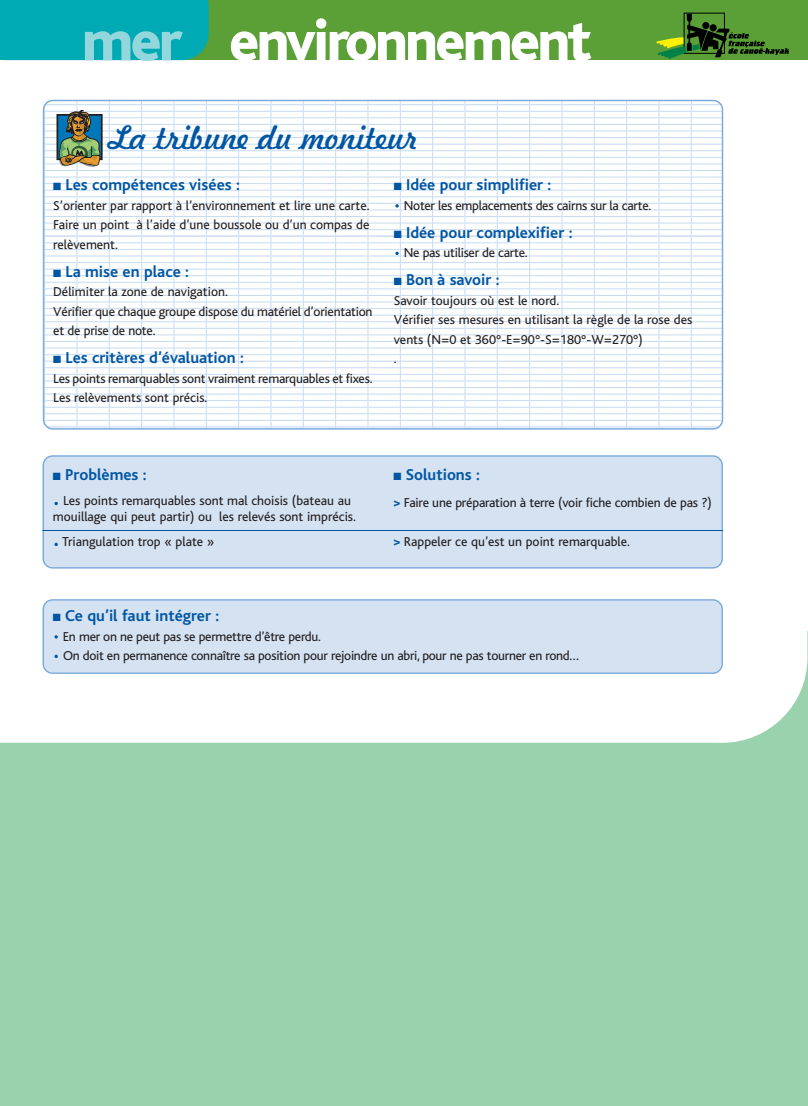
<style>
.page{position:relative;width:808px;height:1106px;background:#fff}
.page>*{position:absolute;margin:0;border:0;box-sizing:border-box;transform-origin:0 0}
.t1{font:800 60px "Bliss";letter-spacing:-.045em;color:#fff}
.t2{font:31.5px "Freehand 521 BT Regular C";color:#0156a3}
.t3{font:700 16.5px "Bliss";color:#0156a3}
.t4{font:13.5px/19.5px "Bliss";letter-spacing:-.015em;color:#231f20}
.s1{color:#93d6dc}
.s2{font-weight:800;color:#0156a3}
</style>
<div class="page">
<div style="left:0;top:631px;width:808px;height:475px;background:#9ad2ae"></div>
<div style="left:0;top:520px;width:807px;height:222px;background:#fff"></div>
<svg style="left:43px;top:100px;width:680px;height:329px"></svg>
<div style="left:43px;top:599px;width:680px;height:75px;background:#d4e2f2"></div>
<svg style="left:395px;top:204px;width:4px;height:3px"></svg>
<svg style="left:395px;top:252px;width:4px;height:3px"></svg>
<svg style="left:54px;top:635px;width:4px;height:3px"></svg>
<svg style="left:54px;top:654px;width:4px;height:4px"></svg>
<div style="left:0;top:0;width:808px;height:60px;background:#5b9f37"></div>
<div style="left:0;top:0;width:209px;height:60px;background:#00aab5"></div>
<div style="left:684px;top:13px;width:41px;height:41px;border:1px solid #000"></div>
<svg style="left:656px;top:14px;width:133px;height:45px"></svg>
<div style="left:57px;top:114px;width:46px;height:46px;border:2px solid #231f20"></div>
<svg style="left:59px;top:110px;width:42px;height:57px;background:#68816c"></svg>
<div style="left:43px;top:455px;width:680px;height:113px;background:#d4e2f2"></div>
<svg style="left:54px;top:502px;width:4px;height:3px"></svg>
<svg style="left:54px;top:542px;width:4px;height:4px"></svg>
<hr style="left:43px;top:530px;width:680px;height:1px;background:#0156a3">
<h1 class="t1" style="left:82px;top:21px;width:511px"><span class="s1">mer</span> environnement</h1>
<h2 class="t2" style="left:109px;top:125px;width:311px">La tribune du moniteur</h2>
<p class="t3" style="left:53px;top:179px;width:188px">■ Les compétences visées :</p>
<p class="t4" style="left:53px;top:197px;width:318px;text-align:justify">S’orienter par rapport à l’environnement et lire une carte.<br>Faire un point à l’aide d’une boussole ou d’un compas de relèvement.</p>
<p class="t3" style="left:53px;top:266px;width:137px">■ La mise en place :</p>
<p class="t4" style="left:53px;top:284px;width:321px">Délimiter la zone de navigation.<br>Vérifier que chaque groupe dispose du matériel d’orientation et de prise de note.</p>
<p class="t3" style="left:53px;top:352px;width:192px">■ Les critères d’évaluation :</p>
<p class="t4" style="left:53px;top:370px;width:321px">Les points remarquables sont vraiment remarquables et fixes.<br>Les relèvements sont précis.</p>
<p class="t3" style="left:394px;top:179px;width:159px">■ Idée pour simplifier :</p>
<p class="t4" style="left:404px;top:197px;width:249px">Noter les emplacements des cairns sur la carte.</p>
<p class="t3" style="left:394px;top:227px;width:180px">■ Idée pour complexifier :</p>
<p class="t4" style="left:404px;top:245px;width:125px">Ne pas utiliser de carte.</p>
<p class="t3" style="left:394px;top:274px;width:107px">■ Bon à savoir :</p>
<p class="t4" style="left:394px;top:292px;width:300px">Savoir toujours où est le nord.<br>Vérifier ses mesures en utilisant la règle de la rose des vents (N=0 et 360°-E=90°-S=180°-W=270°)<br>.</p>
<p class="t3" style="left:53px;top:469px;width:95px">■ Problèmes :</p>
<p class="t3" style="left:394px;top:469px;width:88px">■ Solutions :</p>
<p class="t4" style="left:53px;top:494px;width:304px;line-height:16.2px;text-align:center">Les points remarquables sont mal choisis (bateau au mouillage qui peut partir) ou les relevés sont imprécis.</p>
<p class="t4" style="left:62px;top:533px;width:154px">Triangulation trop « plate »</p>
<p class="t4" style="left:393px;top:495px;width:320px"><span class="s2">&gt;</span> Faire une préparation à terre (voir fiche combien de pas ?)</p>
<p class="t4" style="left:393px;top:534px;width:238px"><span class="s2">&gt;</span> Rappeler ce qu’est un point remarquable.</p>
<p class="t3" style="left:53px;top:610px;width:168px">■ Ce qu’il faut intégrer :</p>
<p class="t4" style="left:63px;top:628px;width:518px">En mer on ne peut pas se permettre d’être perdu.<br>On doit en permanence connaître sa position pour rejoindre un abri, pour ne pas tourner en rond…</p>
</div>
